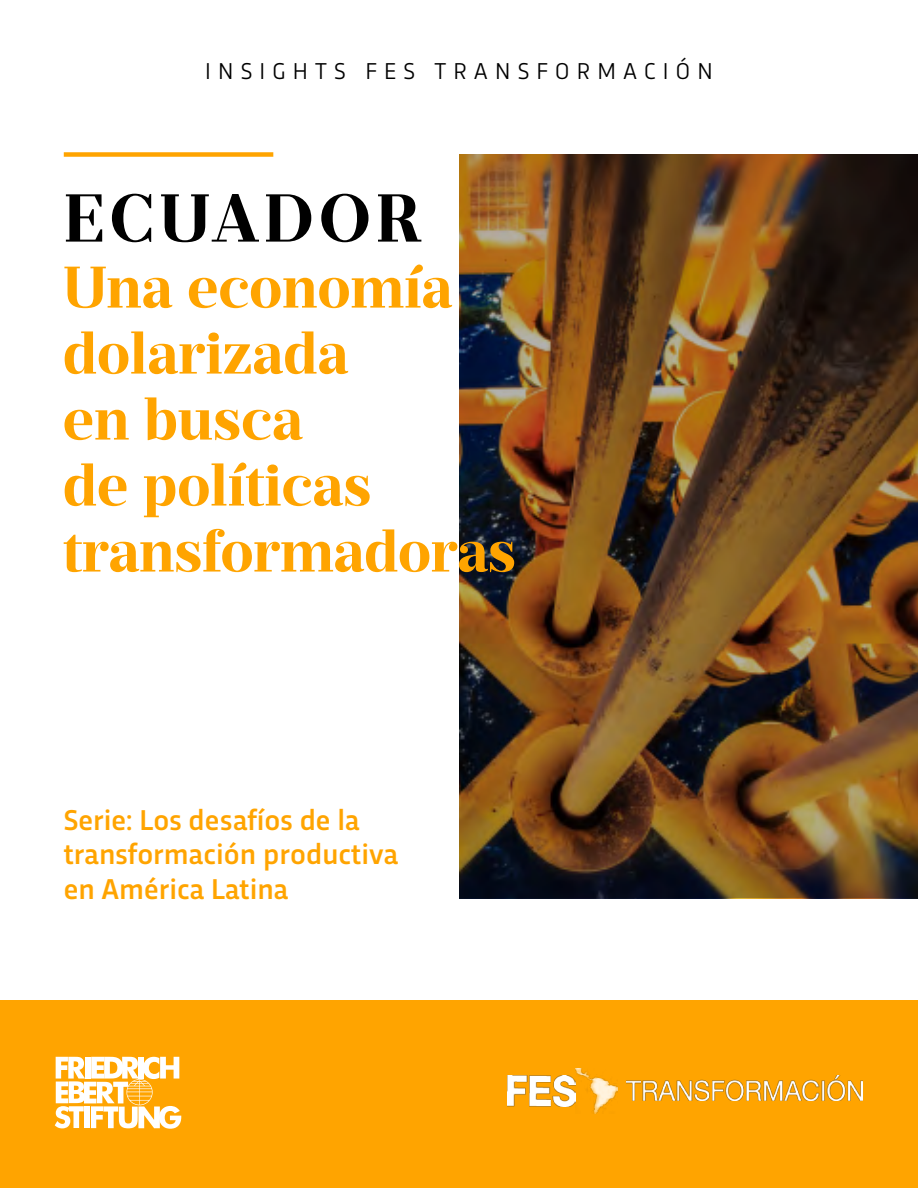
<style>
.page{position:relative;width:918px;height:1188px;background:#fff}
.page>*{position:absolute;margin:0;border:0;box-sizing:border-box;transform-origin:0 0}
.t1{font:700 67.5px "Prumo Deck";letter-spacing:.065em;color:#000}
.t2{font:700 58.5px/66px "Prumo Deck";color:#ffa400}
.t3{font:500 30px/34.5px "Trasandina";color:#ffa400}
.t4{font:24px "Trasandina";letter-spacing:.3em;color:#000}
</style>
<div class="page">
<div style="left:0;top:1000px;width:918px;height:188px;background:#ffa400"></div>
<img style="left:508px;top:1075px;width:67px;height:31px">
<img style="left:575px;top:1069px;width:43px;height:44px">
<img style="left:627px;top:1075px;width:235px;height:26px">
<svg style="left:55px;top:1057px;width:126px;height:72px"></svg>
<div style="left:64px;top:152px;width:209px;height:5px;background:#ffa400"></div>
<img style="left:459px;top:154px;width:459px;height:744px">
<p class="t4" style="left:205px;top:54px;width:509px">INSIGHTS FES TRANSFORMACIÓN</p>
<h1 class="t1" style="left:63px;top:178px;width:359px">ECUADOR</h1>
<h2 class="t2" style="left:63px;top:256px;width:455px">Una economía dolarizada<br>en busca<br>de políticas transformadoras</h2>
<p class="t3" style="left:64px;top:800px;width:336px">Serie: Los desafíos de la transformación productiva en América Latina</p>
</div>
